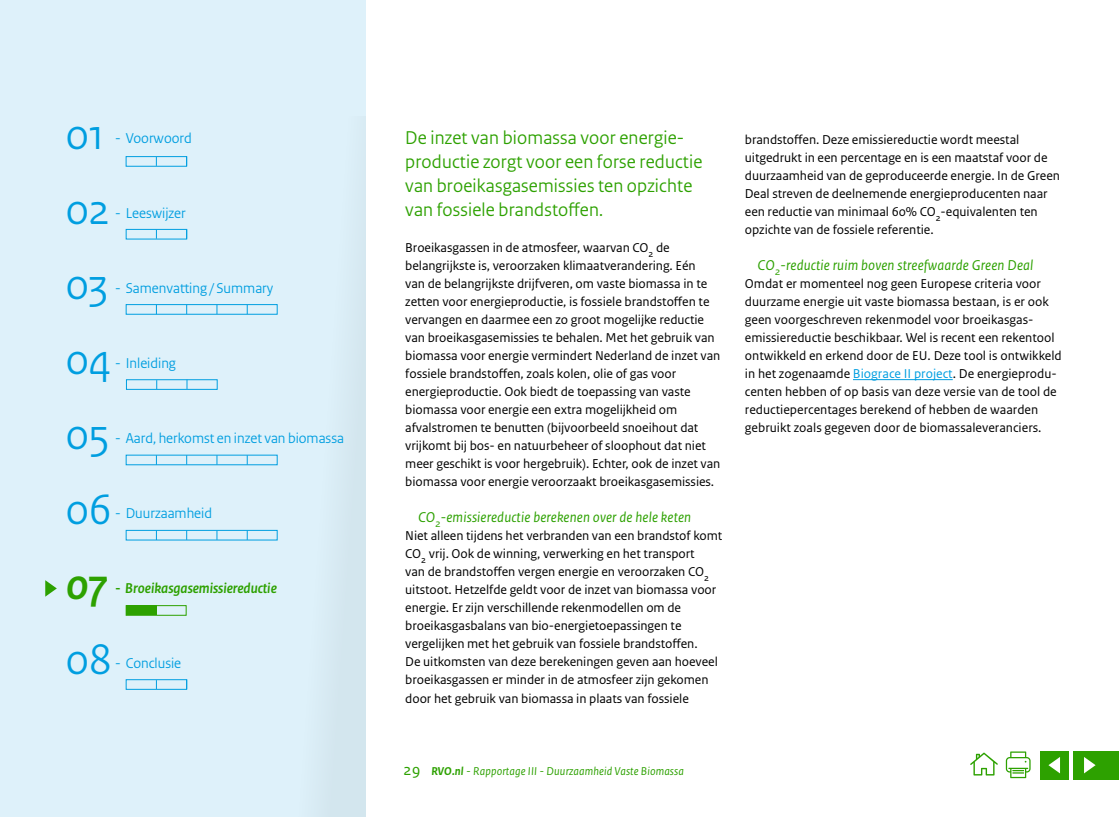
<style>
.page{position:relative;width:1119px;height:817px;background:#fff}
.page>*{position:absolute;margin:0;border:0;box-sizing:border-box;transform-origin:0 0}
.t1{font:45px/75px "Rijksoverheid Sans Heading";color:#009ee0}
.t2{font:italic 700 45px "Rijksoverheid Sans Heading";color:#2da100}
.t3{font:19.5px/24px "Rijksoverheid Sans Heading";letter-spacing:.01em;color:#2da100}
.t4{font:15px "Rijksoverheid Sans Heading";color:#009ee0}
.t5{font:italic 15px "Rijksoverheid Sans Text";letter-spacing:.01em;color:#2da100}
.t6{font:italic 700 15px "Rijksoverheid Sans Heading";color:#2da100}
.t7{font:13.5px/18px "Rijksoverheid Sans Text";letter-spacing:-.005em;color:#000}
.t8{font:italic 12px "Rijksoverheid Sans Text";letter-spacing:.01em;color:#2da100}
.s1{color:#009ee0}
.s2{font-style:normal;font-size:16.5px}
.s3{font-weight:700}
</style>
<div class="page">
<hr style="left:852px;top:379px;width:100px;height:1px;background:#009ee0">
<div style="left:0;top:0;width:366px;height:816px;background:#def1fa"></div>
<div style="left:1073px;top:750px;width:45px;height:29px;background:#2da100"></div>
<div style="left:1039px;top:750px;width:29px;height:29px;background:#2da100"></div>
<svg style="left:1084px;top:757px;width:11px;height:16px"></svg>
<svg style="left:1048px;top:757px;width:11px;height:16px"></svg>
<svg style="left:970px;top:752px;width:27px;height:23px"></svg>
<svg style="left:1005px;top:751px;width:25px;height:27px"></svg>
<div style="left:126px;top:229px;width:61px;height:10px;border:1px solid #009ee0"></div>
<div style="left:126px;top:304px;width:151px;height:10px;border:1px solid #009ee0"></div>
<div style="left:126px;top:679px;width:61px;height:10px;border:1px solid #009ee0"></div>
<svg style="left:45px;top:580px;width:12px;height:16px"></svg>
<div style="left:126px;top:379px;width:91px;height:10px;border:1px solid #009ee0"></div>
<div style="left:126px;top:530px;width:151px;height:10px;border:1px solid #009ee0"></div>
<div style="left:126px;top:605px;width:30px;height:10px;background:#2da100"></div>
<div style="left:126px;top:605px;width:60px;height:10px;border:1px solid #2da100"></div>
<div style="left:126px;top:156px;width:61px;height:11px;border:1px solid #009ee0"></div>
<h1 class="t1" style="left:66px;top:97px;width:48px">01<br>02<br>03<br>04<br>05<br>06</h1>
<p class="t4" style="left:115px;top:129px;width:78px">- Voorwoord</p>
<p class="t4" style="left:115px;top:204px;width:72px">- Leeswijzer</p>
<p class="t4" style="left:115px;top:279px;width:160px">- Samenvatting / Summary</p>
<p class="t4" style="left:115px;top:354px;width:62px">- Inleiding</p>
<p class="t4" style="left:115px;top:429px;width:230px">- Aard, herkomst en inzet van biomassa</p>
<p class="t4" style="left:115px;top:504px;width:98px">- Duurzaamheid</p>
<h1 class="t2" style="left:66px;top:559px;width:43px">07</h1>
<h1 class="t1" style="left:66px;top:622px;width:48px">08</h1>
<p class="t6" style="left:115px;top:580px;width:163px">- Broeikasgasemissiereductie</p>
<p class="t4" style="left:115px;top:654px;width:67px">- Conclusie</p>
<h2 class="t3" style="left:405px;top:126px;width:298px">De inzet van biomassa voor energie&shy;productie zorgt voor een forse reductie van broeikasgasemissies ten opzichte van fossiele brandstoffen.</h2>
<p class="t7" style="left:405px;top:239px;width:316px">Broeikasgassen in de atmosfeer, waarvan CO<sub>2</sub> de belangrijkste is, veroorzaken klimaatverandering. Eén<br>van de belangrijkste drijfveren, om vaste biomassa in te zetten voor energieproductie, is fossiele brandstoffen te vervangen en daarmee een zo groot mogelijke reductie van broeikasgasemissies te behalen. Met het gebruik van biomassa voor energie vermindert Nederland de inzet van fossiele brandstoffen, zoals kolen, olie of gas voor energieproductie. Ook biedt de toepassing van vaste biomassa voor energie een extra mogelijkheid om afvalstromen te benutten (bijvoorbeeld snoeihout dat vrijkomt bij bos- en natuurbeheer of sloophout dat niet meer geschikt is voor hergebruik). Echter, ook de inzet van biomassa voor energie veroorzaakt broeikasgasemissies.</p>
<p class="t5" style="left:418px;top:509px;width:275px">CO<sub>2</sub>-emissiereductie berekenen over de hele keten</p>
<p class="t7" style="left:405px;top:527px;width:318px">Niet alleen tijdens het verbranden van een brandstof komt CO<sub>2</sub> vrij. Ook de winning, verwerking en het transport<br>van de brandstoffen vergen energie en veroorzaken CO<sub>2 </sub>uitstoot. Hetzelfde geldt voor de inzet van biomassa voor energie. Er zijn verschillende rekenmodellen om de broeikasgasbalans van bio-energietoepassingen te vergelijken met het gebruik van fossiele brandstoffen.<br>De uitkomsten van deze berekeningen geven aan hoeveel broeikasgassen er minder in de atmosfeer zijn gekomen door het gebruik van biomassa in plaats van fossiele</p>
<p class="t7" style="left:744px;top:131px;width:316px">brandstoffen. Deze emissiereductie wordt meestal uitgedrukt in een percentage en is een maatstaf voor de duurzaamheid van de geproduceerde energie. In de Green Deal streven de deelnemende energieproducenten naar een reductie van minimaal 60% CO<sub>2</sub>-equivalenten ten opzichte van de fossiele referentie.</p>
<p class="t5" style="left:757px;top:257px;width:277px">CO<sub>2</sub>-reductie ruim boven streefwaarde Green Deal</p>
<p class="t7" style="left:744px;top:275px;width:318px">Omdat er momenteel nog geen Europese criteria voor duurzame energie uit vaste biomassa bestaan, is er ook geen voorgeschreven rekenmodel voor broeikasgas&shy;emissiereductie beschikbaar. Wel is recent een rekentool ontwikkeld en erkend door de EU. Deze tool is ontwikkeld in het zogenaamde <span class="s1">Biograce II project</span>. De energieprodu&shy;centen hebben of op basis van deze versie van de tool de reductiepercentages berekend of hebben de waarden gebruikt zoals gegeven door de biomassaleveranciers.</p>
<p class="t8" style="left:403px;top:763px;width:282px"><span class="s2">29</span> <span class="s3">RVO.nl</span> - Rapportage III - Duurzaamheid Vaste Biomassa</p>
</div>
